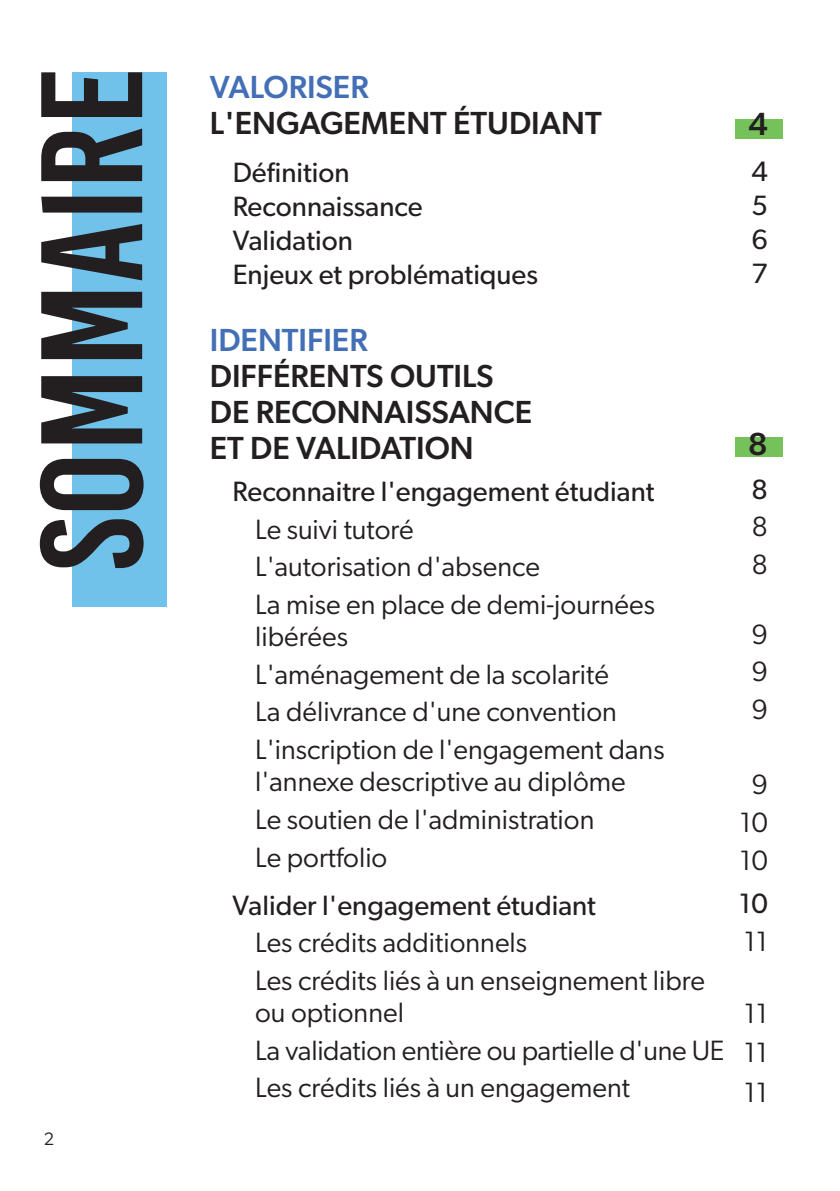
<style>
.page{position:relative;width:840px;height:1191px;background:#fff}
.page>*{position:absolute;margin:0;border:0;box-sizing:border-box;transform-origin:0 0}
.t1{font:144px "Base One";color:#231f20;scale:1.04 1}
.t2{font:500 32px "Gibson";color:#231f20}
.t3{font:500 32px "Gibson";color:#436fb6}
.t4{font:28px/32px "Gibson";color:#231f20}
.t5{font:28px "Gibson";color:#231f20}
.t6{font:18px "Gibson";color:#231f20}
</style>
<div class="page">
<div style="left:734px;top:437px;width:48px;height:20px;background:#76c25a"></div>
<div style="left:734px;top:119px;width:48px;height:20px;background:#76c25a"></div>
<div style="left:72px;top:72px;width:94px;height:534px;background:#70c2ea"></div>
<p class="t1" style="left:15px;top:571px;width:486px;rotate:-90deg">SOMMAIRE</p>
<p class="t6" style="left:44px;top:1127px;width:12px">2</p>
<p class="t3" style="left:210px;top:67px;width:160px">VALORISER</p>
<p class="t2" style="left:210px;top:103px;width:393px">L'ENGAGEMENT ÉTUDIANT</p>
<p class="t5" style="left:232px;top:155px;width:118px">Définition</p>
<p class="t5" style="left:232px;top:189px;width:191px">Reconnaissance</p>
<p class="t5" style="left:232px;top:223px;width:122px">Validation</p>
<p class="t5" style="left:232px;top:257px;width:307px">Enjeux et problématiques</p>
<p class="t3" style="left:210px;top:320px;width:159px">IDENTIFIER</p>
<p class="t2" style="left:210px;top:356px;width:285px">DIFFÉRENTS OUTILS</p>
<p class="t2" style="left:210px;top:392px;width:324px">DE RECONNAISSANCE</p>
<p class="t2" style="left:210px;top:428px;width:265px">ET DE VALIDATION</p>
<p class="t5" style="left:232px;top:474px;width:423px">Reconnaitre l'engagement étudiant</p>
<p class="t4" style="left:255px;top:512px;width:160px">Le suivi tutoré</p>
<p class="t4" style="left:255px;top:550px;width:286px">L'autorisation d'absence</p>
<p class="t4" style="left:255px;top:588px;width:401px">La mise en place de demi-journées libérées</p>
<p class="t4" style="left:255px;top:657px;width:355px">L'aménagement de la scolarité</p>
<p class="t4" style="left:255px;top:695px;width:363px">La délivrance d'une convention</p>
<p class="t4" style="left:255px;top:733px;width:410px">L'inscription de l'engagement dans l'annexe descriptive au diplôme</p>
<p class="t4" style="left:255px;top:802px;width:340px">Le soutien de l'administration</p>
<p class="t4" style="left:255px;top:840px;width:134px">Le portfolio</p>
<p class="t5" style="left:232px;top:888px;width:365px">Valider l'engagement étudiant</p>
<p class="t4" style="left:255px;top:926px;width:273px">Les crédits additionnels</p>
<p class="t4" style="left:255px;top:964px;width:451px">Les crédits liés à un enseignement libre ou optionnel</p>
<p class="t4" style="left:255px;top:1033px;width:470px">La validation entière ou partielle d'une UE</p>
<p class="t4" style="left:255px;top:1071px;width:376px">Les crédits liés à un engagement</p>
<p class="t2" style="left:748px;top:105px;width:21px">4</p>
<p class="t5" style="left:751px;top:155px;width:18px">4</p>
<p class="t5" style="left:751px;top:189px;width:18px">5</p>
<p class="t5" style="left:751px;top:223px;width:18px">6</p>
<p class="t5" style="left:751px;top:257px;width:18px">7</p>
<p class="t2" style="left:747px;top:425px;width:21px">8</p>
<p class="t5" style="left:751px;top:472px;width:18px">8</p>
<p class="t4" style="left:751px;top:510px;width:18px">8</p>
<p class="t4" style="left:751px;top:548px;width:18px">8</p>
<p class="t4" style="left:751px;top:617px;width:18px">9</p>
<p class="t4" style="left:751px;top:655px;width:18px">9</p>
<p class="t4" style="left:751px;top:693px;width:18px">9</p>
<p class="t4" style="left:751px;top:768px;width:18px">9</p>
<p class="t4" style="left:739px;top:806px;width:29px">10</p>
<p class="t4" style="left:739px;top:843px;width:29px">10</p>
<p class="t5" style="left:738px;top:886px;width:30px">10</p>
<p class="t4" style="left:743px;top:924px;width:25px">11</p>
<p class="t4" style="left:743px;top:996px;width:25px">11</p>
<p class="t4" style="left:743px;top:1036px;width:25px">11</p>
<p class="t4" style="left:743px;top:1075px;width:25px">11</p>
</div>
